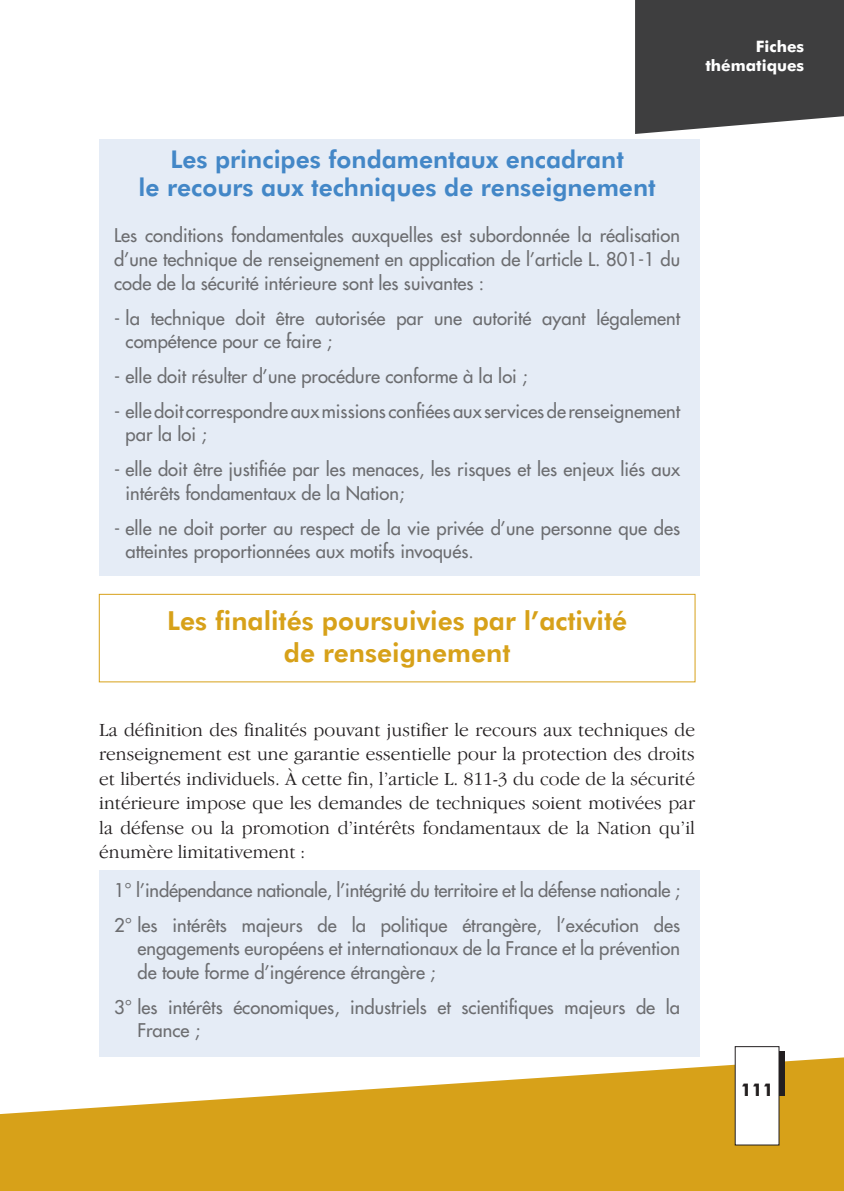
<style>
.page{position:relative;width:844px;height:1191px;background:#fff}
.page>*{position:absolute;margin:0;border:0;box-sizing:border-box;transform-origin:0 0}
.t1{font:800 26.25px/31.5px "Futura BT";color:#d7a119;text-align:center}
.t2{font:800 24.5px/28px "Futura BT";color:#4387c7;text-align:center}
.t3{font:300 19.25px/24.5px "Garamond IT Cby BT";color:#231f20;text-align:justify}
.t4{font:500 18.38px/23.6px "Futura Std";color:#6c6d70}
.t5{font:700 17.5px "Futura BT";color:#231f20}
.t6{font:700 15.75px/18.9px "Futura BT";color:#fff;text-align:right}
</style>
<div class="page">
<svg style="left:0;top:1055px;width:843px;height:136px;fill:#d7a119"></svg>
<svg style="left:740px;top:1051px;width:44px;height:44px"></svg>
<svg style="left:635px;top:0;width:208px;height:134px;background:#4a4a4b"></svg>
<div style="left:735px;top:1046px;width:43px;height:99px;background:#fff"></div>
<div style="left:99px;top:870px;width:600px;height:187px;background:#e5ecf6"></div>
<div style="left:99px;top:139px;width:600px;height:436px;background:#e5ecf6"></div>
<div style="left:99px;top:594px;width:596px;height:88px;border:1px solid #d7a119"></div>
<p class="t6" style="left:705px;top:37px;width:100px">Fiches thématiques</p>
<h2 class="t2" style="left:138px;top:146px;width:518px">Les principes fondamentaux encadrant<br>le recours aux techniques de renseignement</h2>
<p class="t4" style="left:114px;top:224px;width:567px;text-align:justify">Les conditions fondamentales auxquelles est subordonnée la réalisation d’une technique de renseignement en application de l’article L. 801-1 du code de la sécurité intérieure sont les suivantes :</p>
<p class="t4" style="left:126px;top:306px;width:556px;text-indent:-11px">- la technique doit être autorisée par une autorité ayant légalement compétence pour ce faire ;</p>
<p class="t4" style="left:114px;top:364px;width:415px">- elle doit résulter d’une procédure conforme à la loi ;</p>
<p class="t4" style="left:126px;top:399px;width:556px;text-indent:-11px">- elle doit correspondre aux missions confiées aux services de renseignement par la loi ;</p>
<p class="t4" style="left:126px;top:458px;width:556px;text-indent:-11px">- elle doit être justifiée par les menaces, les risques et les enjeux liés aux intérêts fondamentaux de la Nation;</p>
<p class="t4" style="left:126px;top:516px;width:556px;text-indent:-11px">- elle ne doit porter au respect de la vie privée d’une personne que des atteintes proportionnées aux motifs invoqués.</p>
<h1 class="t1" style="left:167px;top:605px;width:461px">Les finalités poursuivies par l’activité de renseignement</h1>
<p class="t3" style="left:99px;top:717px;width:597px">La définition des finalités pouvant justifier le recours aux techniques de renseignement est une garantie essentielle pour la protection des droits et libertés individuels. À cette fin, l’article L. 811-3 du code de la sécurité intérieure impose que les demandes de techniques soient motivées par la défense ou la promotion d’intérêts fondamentaux de la Nation qu’il énumère limitativement :</p>
<p class="t4" style="left:114px;top:873px;width:567px;line-height:34.8px">1° l’indépendance nationale, l’intégrité du territoire et la défense nationale ;<br>2° les intérêts majeurs de la politique étrangère, l’exécution des</p>
<p class="t4" style="left:137px;top:937px;width:544px">engagements européens et internationaux de la France et la prévention de toute forme d’ingérence étrangère ;</p>
<p class="t4" style="left:137px;top:995px;width:544px;text-indent:-23px">3° les intérêts économiques, industriels et scientifiques majeurs de la<br>France ;</p>
<p class="t5" style="left:740px;top:1078px;width:34px">111</p>
</div>
